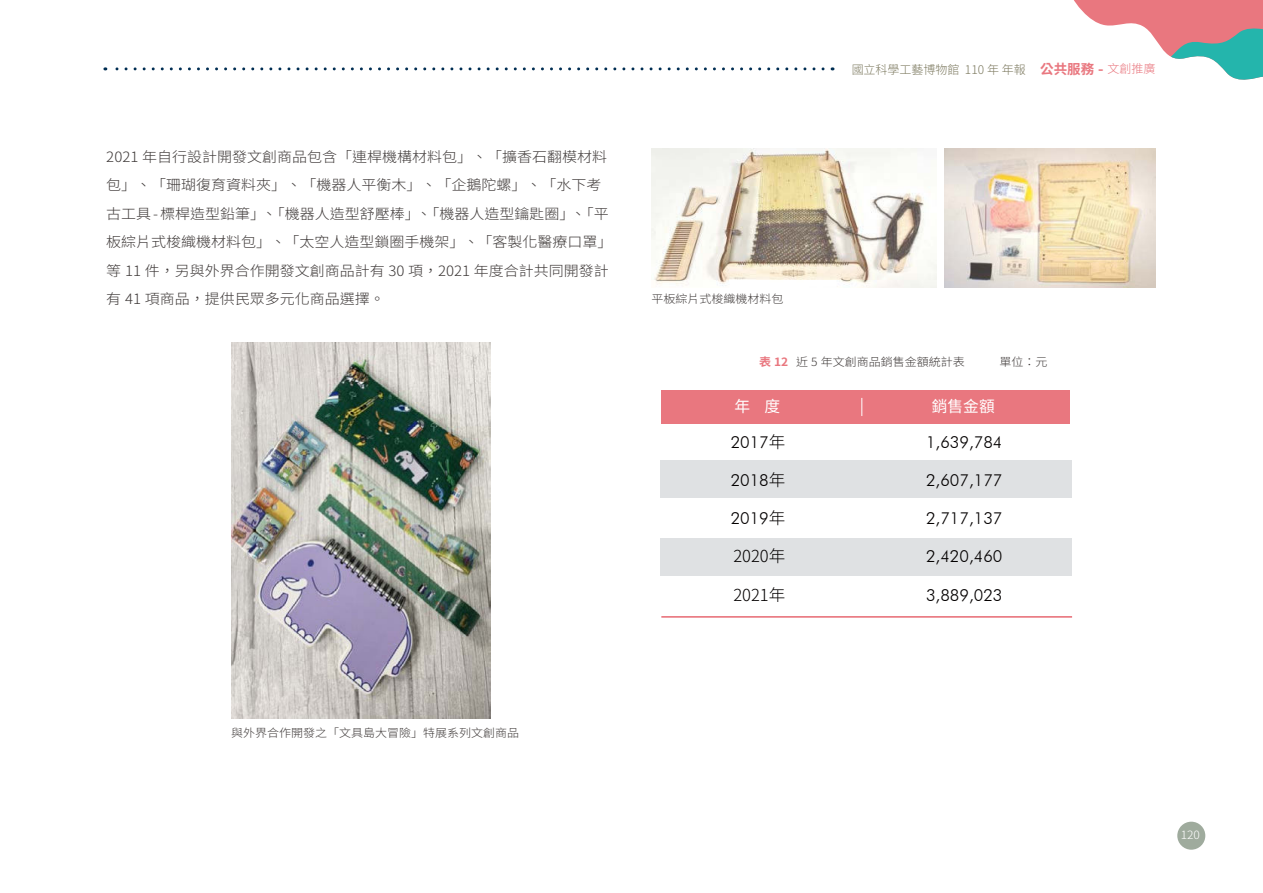
<style>
.page{position:relative;width:1263px;height:893px;background:#fff}
.page>*{position:absolute;margin:0;border:0;box-sizing:border-box;transform-origin:0 0}
.t1{font:300 16.5px "Futura BT";color:#040000}
.t2{font:300 16.5px "Noto Sans CJ Ktc";color:#040000}
.t3{font:15.75px "Noto Sans CJ Ktc";color:#fff}
.t4{font:300 14.25px/28.5px "Noto Sans CJ Ktc";color:#3f3a39;scale:1.05 1}
.t5{font:300 12px "Noto Sans CJ Ktc";color:#7d7a60}
.t6{font:300 11.4px "Noto Sans CJ Ktc";color:#3f3a39;scale:1.05 1}
.t7{font:300 11.4px "Noto Sans CJ Ktc";color:#fff;scale:1.05 1}
.s1{font-family:"Noto Sans Mono CJ Ktc";font-weight:700;font-size:13.5px;color:#e9777f}
.s2{color:#e9777f}
.s3{font-weight:700;color:#e9777f}
.s4{font-family:"Noto Sans CJ Ktc"}
</style>
<div class="page">
<div style="left:1177px;top:822px;width:28px;height:28px;background:#9fab9d;border-radius:50%"></div>
<img style="left:651px;top:149px;width:285px;height:139px">
<img style="left:944px;top:149px;width:211px;height:139px">
<svg style="left:105px;top:67px;width:718px;height:3px"></svg>
<svg style="left:1074px;top:0;width:189px;height:80px"></svg>
<img style="left:231px;top:343px;width:259px;height:376px">
<div style="left:660px;top:538px;width:412px;height:37px;background:#dfe1e3"></div>
<div style="left:660px;top:460px;width:412px;height:38px;background:#dfe1e3"></div>
<div style="left:661px;top:390px;width:409px;height:33px;background:#e9777f"></div>
<hr style="left:661px;top:616px;width:411px;height:2px;background:#e9777f">
<svg style="left:861px;top:398px;width:1px;height:18px"></svg>
<p class="t4" style="left:106px;top:143px;width:484px">2021 年自行設計開發文創商品包含「連桿機構材料包」、「擴香石翻模材料包」、「珊瑚復育資料夾」、「機器人平衡木」、「企鵝陀螺」、「水下考古工具 - 標桿造型鉛筆」、「機器人造型舒壓棒」、「機器人造型鑰匙圈」、「平板綜片式梭織機材料包」、「太空人造型鎖圈手機架」、「客製化醫療口罩」等 11 件，另與外界合作開發文創商品計有 30 項，2021 年度合計共同開發計有 41 項商品，提供民眾多元化商品選擇。</p>
<p class="t5" style="left:852px;top:63px;width:305px">國立科學工藝博物館 110 年 年報 <span class="s1">公共服務 -</span> <span class="s2">文創推廣</span></p>
<p class="t6" style="left:651px;top:293px;width:127px">平板綜片式梭織機材料包</p>
<p class="t6" style="left:759px;top:355px;width:197px"><span class="s3">表 12</span> 近 5 年文創商品銷售金額統計表</p>
<p class="t6" style="left:999px;top:355px;width:47px">單位：元</p>
<p class="t3" style="left:735px;top:397px;width:47px">年 度</p>
<p class="t1" style="left:731px;top:436px;width:56px">2017<span class="s4">年</span></p>
<p class="t1" style="left:731px;top:474px;width:56px">2018<span class="s4">年</span></p>
<p class="t1" style="left:731px;top:512px;width:56px">2019<span class="s4">年</span></p>
<p class="t2" style="left:733px;top:547px;width:53px">2020年</p>
<p class="t2" style="left:733px;top:585px;width:53px">2021年</p>
<p class="t3" style="left:932px;top:397px;width:64px">銷售金額</p>
<p class="t1" style="left:926px;top:436px;width:78px">1,639,784</p>
<p class="t1" style="left:926px;top:474px;width:78px">2,607,177</p>
<p class="t1" style="left:926px;top:512px;width:78px">2,717,137</p>
<p class="t1" style="left:926px;top:550px;width:78px">2,420,460</p>
<p class="t1" style="left:926px;top:588px;width:78px">3,889,023</p>
<p class="t6" style="left:231px;top:726px;width:276px">與外界合作開發之「文具島大冒險」特展系列文創商品</p>
<p class="t7" style="left:1181px;top:828px;width:20px">120</p>
</div>
